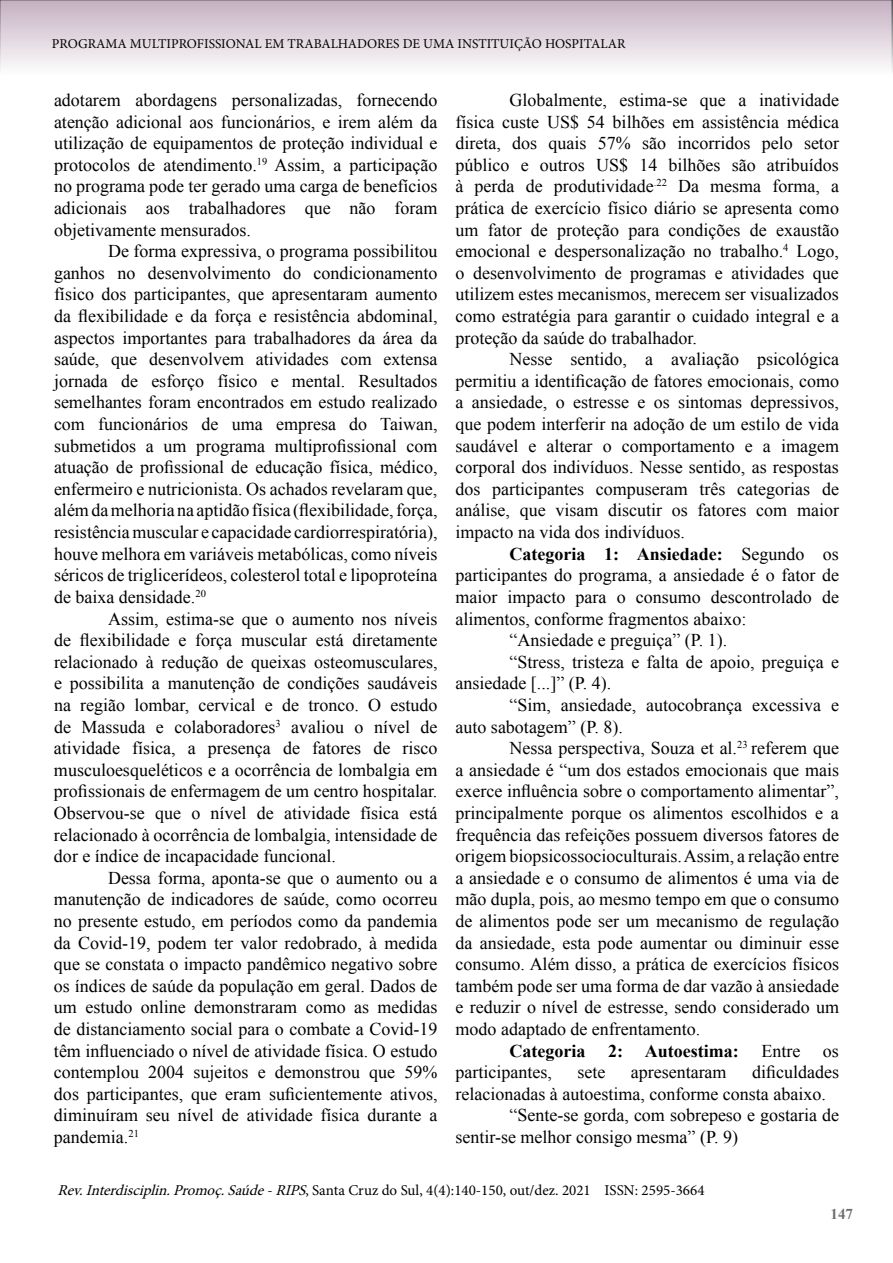
<style>
.page{position:relative;width:893px;height:1263px;background:#fff}
.page>*{position:absolute;margin:0;border:0;box-sizing:border-box;transform-origin:0 0}
.t1{font:18px/21.6px "Times New Roman";color:#000;text-align:justify}
.t2{font:700 18px "Times New Roman";color:#000}
.t3{font:15px "Minion Pro";color:#000}
.t4{font:700 15px "Times New Roman";color:#706f6f}
.t5{font:13.5px "Minion Pro";color:#000}
.s1{font-weight:400}
.s2{font-style:italic}
</style>
<div class="page">
<svg style="left:0;top:0;width:893px;height:72px"></svg>
<p class="t5" style="left:52px;top:35px;width:575px">PROGRAMA MULTIPROFISSIONAL EM TRABALHADORES DE UMA INSTITUIÇÃO HOSPITALAR</p>
<p class="t1" style="left:54px;top:89px;width:385px">adotarem abordagens personalizadas, fornecendo atenção adicional aos funcionários, e irem além da utilização de equipamentos de proteção individual e protocolos de atendimento.<sup>19</sup> Assim, a participação no programa pode ter gerado uma carga de benefícios adicionais aos trabalhadores que não foram objetivamente mensurados.</p>
<p class="t1" style="left:54px;top:240px;width:385px;text-indent:54px">De forma expressiva, o programa possibilitou ganhos no desenvolvimento do condicionamento físico dos participantes, que apresentaram aumento da flexibilidade e da força e resistência abdominal, aspectos importantes para trabalhadores da área da saúde, que desenvolvem atividades com extensa jornada de esforço físico e mental. Resultados semelhantes foram encontrados em estudo realizado com funcionários de uma empresa do Taiwan, submetidos a um programa multiprofissional com atuação de profissional de educação física, médico, enfermeiro e nutricionista. Os achados revelaram que, além da melhoria na aptidão física (flexibilidade, força, resistência muscular e capacidade cardiorrespiratória), houve melhora em variáveis metabólicas, como níveis séricos de triglicerídeos, colesterol total e lipoproteína de baixa densidade.<sup>20</sup></p>
<p class="t1" style="left:54px;top:607px;width:385px;text-indent:54px">Assim, estima-se que o aumento nos níveis de flexibilidade e força muscular está diretamente relacionado à redução de queixas osteomusculares, e possibilita a manutenção de condições saudáveis na região lombar, cervical e de tronco. O estudo de Massuda e colaboradores<sup>3</sup> avaliou o nível de atividade física, a presença de fatores de risco musculoesqueléticos e a ocorrência de lombalgia em profissionais de enfermagem de um centro hospitalar.<br>Observou-se que o nível de atividade física está relacionado à ocorrência de lombalgia, intensidade de dor e índice de incapacidade funcional.</p>
<p class="t1" style="left:54px;top:867px;width:385px;text-indent:54px">Dessa forma, aponta-se que o aumento ou a manutenção de indicadores de saúde, como ocorreu no presente estudo, em períodos como da pandemia da Covid-19, podem ter valor redobrado, à medida que se constata o impacto pandêmico negativo sobre os índices de saúde da população em geral. Dados de um estudo online demonstraram como as medidas de distanciamento social para o combate a Covid-19 têm influenciado o nível de atividade física. O estudo contemplou 2004 sujeitos e demonstrou que 59% dos participantes, que eram suficientemente ativos, diminuíram seu nível de atividade física durante a pandemia.<sup>21</sup></p>
<p class="t1" style="left:455px;top:89px;width:385px;text-indent:54px">Globalmente, estima-se que a inatividade física custe US$ 54 bilhões em assistência médica direta, dos quais 57% são incorridos pelo setor público e outros US$ 14 bilhões são atribuídos à perda de produtividade<sup>.22</sup> Da mesma forma, a prática de exercício físico diário se apresenta como um fator de proteção para condições de exaustão emocional e despersonalização no trabalho.<sup>4</sup> Logo, o desenvolvimento de programas e atividades que utilizem estes mecanismos, merecem ser visualizados como estratégia para garantir o cuidado integral e a proteção da saúde do trabalhador.</p>
<p class="t1" style="left:455px;top:348px;width:385px;text-indent:54px">Nesse sentido, a avaliação psicológica permitiu a identificação de fatores emocionais, como a ansiedade, o estresse e os sintomas depressivos, que podem interferir na adoção de um estilo de vida saudável e alterar o comportamento e a imagem corporal dos indivíduos. Nesse sentido, as respostas dos participantes compuseram três categorias de análise, que visam discutir os fatores com maior impacto na vida dos indivíduos.</p>
<p class="t2" style="left:509px;top:541px;width:331px">Categoria 1: Ansiedade: <span class="s1">Segundo os</span></p>
<p class="t1" style="left:455px;top:564px;width:385px">participantes do programa, a ansiedade é o fator de</p>
<p class="t1" style="left:455px;top:586px;width:385px">maior impacto para o consumo descontrolado de</p>
<p class="t1" style="left:455px;top:607px;width:292px">alimentos, conforme fragmentos abaixo:</p>
<p class="t1" style="left:509px;top:629px;width:219px">“Ansiedade e preguiça” (P. 1).</p>
<p class="t1" style="left:509px;top:651px;width:331px">“Stress, tristeza e falta de apoio, preguiça e</p>
<p class="t1" style="left:455px;top:672px;width:157px">ansiedade [...]” (P. 4).</p>
<p class="t1" style="left:509px;top:694px;width:331px">“Sim, ansiedade, autocobrança excessiva e</p>
<p class="t1" style="left:455px;top:715px;width:169px">auto sabotagem” (P. 8).</p>
<p class="t1" style="left:509px;top:737px;width:331px">Nessa perspectiva, Souza et al.<sup>23</sup> referem que</p>
<p class="t1" style="left:455px;top:759px;width:385px">a ansiedade é “um dos estados emocionais que mais</p>
<p class="t1" style="left:455px;top:780px;width:385px">exerce influência sobre o comportamento alimentar”,</p>
<p class="t1" style="left:455px;top:802px;width:385px">principalmente porque os alimentos escolhidos e a</p>
<p class="t1" style="left:455px;top:823px;width:385px">frequência das refeições possuem diversos fatores de</p>
<p class="t1" style="left:455px;top:845px;width:385px">origem biopsicossocioculturais. Assim, a relação entre</p>
<p class="t1" style="left:455px;top:867px;width:385px">a ansiedade e o consumo de alimentos é uma via de</p>
<p class="t1" style="left:455px;top:888px;width:385px">mão dupla, pois, ao mesmo tempo em que o consumo</p>
<p class="t1" style="left:455px;top:910px;width:385px">de alimentos pode ser um mecanismo de regulação</p>
<p class="t1" style="left:455px;top:931px;width:385px">da ansiedade, esta pode aumentar ou diminuir esse</p>
<p class="t1" style="left:455px;top:953px;width:385px">consumo. Além disso, a prática de exercícios físicos</p>
<p class="t1" style="left:455px;top:975px;width:385px">também pode ser uma forma de dar vazão à ansiedade</p>
<p class="t1" style="left:455px;top:996px;width:385px">e reduzir o nível de estresse, sendo considerado um</p>
<p class="t1" style="left:455px;top:1018px;width:246px">modo adaptado de enfrentamento.</p>
<p class="t2" style="left:509px;top:1038px;width:77px">Categoria</p>
<p class="t2" style="left:608px;top:1038px;width:132px">2: Autoestima:</p>
<p class="t1" style="left:761px;top:1039px;width:40px">Entre</p>
<p class="t1" style="left:823px;top:1039px;width:18px">os</p>
<p class="t1" style="left:455px;top:1061px;width:98px">participantes,</p>
<p class="t1" style="left:577px;top:1061px;width:29px">sete</p>
<p class="t1" style="left:631px;top:1061px;width:97px">apresentaram</p>
<p class="t1" style="left:752px;top:1061px;width:88px">dificuldades</p>
<p class="t1" style="left:455px;top:1083px;width:372px">relacionadas à autoestima, conforme consta abaixo.</p>
<p class="t1" style="left:509px;top:1104px;width:331px">“Sente-se gorda, com sobrepeso e gostaria de</p>
<p class="t1" style="left:455px;top:1126px;width:284px">sentir-se melhor consigo mesma” (P. 9)</p>
<p class="t3" style="left:57px;top:1180px;width:649px"><span class="s2">Rev.Interdisciplin.Promoç.Saúde-RIPS</span>, Santa Cruz do Sul, 4(4):140-150, out/dez. 2021 ISSN: 2595-3664</p>
<p class="t4" style="left:831px;top:1204px;width:24px">147</p>
</div>
